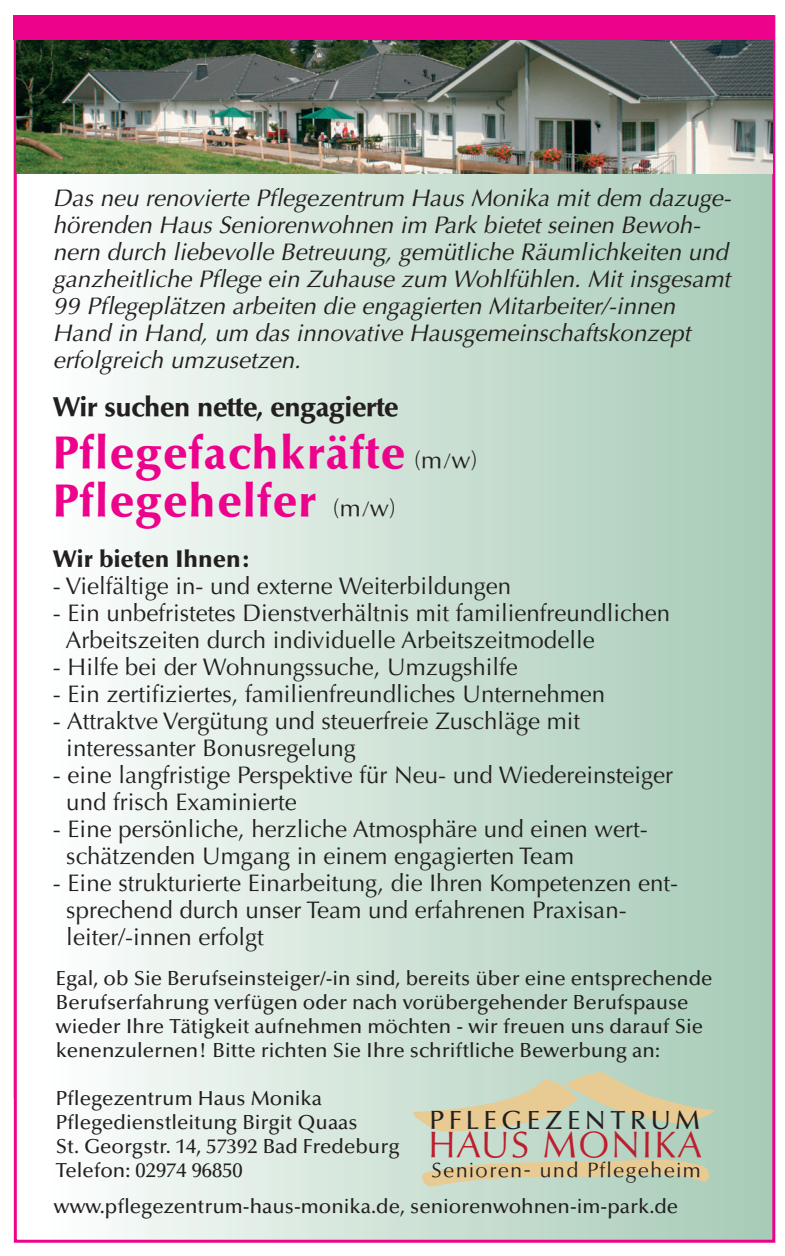
<style>
.page{position:relative;width:785px;height:1256px;background:#fff}
.page>*{position:absolute;margin:0;border:0;box-sizing:border-box;transform-origin:0 0}
.t1{font:700 45px/48px "Optima BQ";letter-spacing:.05em;color:#ed028c}
.t2{font:36.6px "Optima BQ";letter-spacing:.07em;color:#be1d2c}
.t3{font:700 27px "Optima BQ";color:#231f20}
.t4{font:500 25.8px "Optima BQ";letter-spacing:.21em;color:#231f20}
.t5{font:24px/27px "Optima";color:#231f20}
.t6{font:italic 24px/27px "Optima";color:#231f20}
.t7{font:900 24px "Optima";color:#231f20}
.t8{font:20.7px "Optima BQ";letter-spacing:.08em;color:#231f20}
.t9{font:500 20.4px/24px "Optima";color:#231f20}
.s1{font-weight:400;font-size:24px;color:#231f20}
</style>
<div class="page">
<div style="left:15px;top:17px;width:758px;height:1224px;background:linear-gradient(to right,#fff,#a4c9b4)"></div>
<img style="left:17px;top:39px;width:755px;height:134px">
<svg style="left:417px;top:1159px;width:294px;height:29px;background:#d2d1ad"></svg>
<svg style="left:413px;top:1071px;width:303px;height:60px;background:#cdd2b3"></svg>
<div style="left:14px;top:15px;width:759px;height:24px;background:#ed028c"></div>
<p class="t6" style="left:53px;top:185px;width:679px">Das neu renovierte Pflegezentrum Haus Monika mit dem dazuge&shy;hörenden Haus Seniorenwohnen im Park bietet seinen Bewoh&shy;nern durch liebevolle Betreuung, gemütliche Räumlichkeiten und ganzheitliche Pflege ein Zuhause zum Wohlfühlen. Mit insgesamt 99 Pflegeplätzen arbeiten die engagierten Mitarbeiter/-innen Hand in Hand, um das innovative Hausgemeinschaftskonzept erfolgreich umzusetzen.</p>
<p class="t3" style="left:53px;top:392px;width:346px">Wir suchen nette, engagierte</p>
<h1 class="t1" style="left:53px;top:430px;width:425px">Pflegefachkräfte <span class="s1">(m/w)<br></span>Pflegehelfer <span class="s1">(m/w)</span></h1>
<p class="t7" style="left:53px;top:544px;width:200px">Wir bieten Ihnen:</p>
<p class="t5" style="left:53px;top:572px;width:459px">- Vielfältige in- und externe Weiterbildungen</p>
<p class="t5" style="left:65px;top:599px;width:606px;text-indent:-12px">- Ein unbefristetes Dienstverhältnis mit familienfreundlichen<br>Arbeitszeiten durch individuelle Arbeitszeitmodelle</p>
<p class="t5" style="left:53px;top:653px;width:466px">- Hilfe bei der Wohnungssuche, Umzugshilfe</p>
<p class="t5" style="left:53px;top:680px;width:553px">- Ein zertifiziertes, familienfreundliches Unternehmen</p>
<p class="t5" style="left:66px;top:707px;width:515px;text-indent:-13px">- Attraktve Vergütung und steuerfreie Zuschläge mit interessanter Bonusregelung</p>
<p class="t5" style="left:66px;top:761px;width:608px;text-indent:-13px">- eine langfristige Perspektive für Neu- und Wiedereinsteiger und frisch Examinierte</p>
<p class="t5" style="left:66px;top:815px;width:583px;text-indent:-13px">- Eine persönliche, herzliche Atmosphäre und einen wert&shy;schätzenden Umgang in einem engagierten Team</p>
<p class="t5" style="left:66px;top:869px;width:613px;text-indent:-13px">- Eine strukturierte Einarbeitung, die Ihren Kompetenzen ent&shy;sprechend durch unser Team und erfahrenen Praxisan&shy;leiter/-innen erfolgt</p>
<p class="t9" style="left:56px;top:967px;width:658px">Egal, ob Sie Berufseinsteiger/-in sind, bereits über eine entsprechende Berufserfahrung verfügen oder nach vorübergehender Berufspause wieder Ihre Tätigkeit aufnehmen möchten - wir freuen uns darauf Sie kenenzulernen! Bitte richten Sie Ihre schriftliche Bewerbung an:</p>
<p class="t9" style="left:56px;top:1087px;width:345px">Pflegezentrum Haus Monika<br>Pflegedienstleitung Birgit Quaas<br>St. Georgstr. 14, 57392 Bad Fredeburg<br>Telefon: 02974 96850</p>
<p class="t4" style="left:429px;top:1105px;width:271px">PFLEGEZENTRUM</p>
<h2 class="t2" style="left:428px;top:1124px;width:274px">HAUS MONIKA</h2>
<p class="t8" style="left:431px;top:1158px;width:271px">Senioren- und Pflegeheim</p>
<p class="t9" style="left:54px;top:1195px;width:625px">www.pflegezentrum-haus-monika.de, seniorenwohnen-im-park.de</p>
</div>
